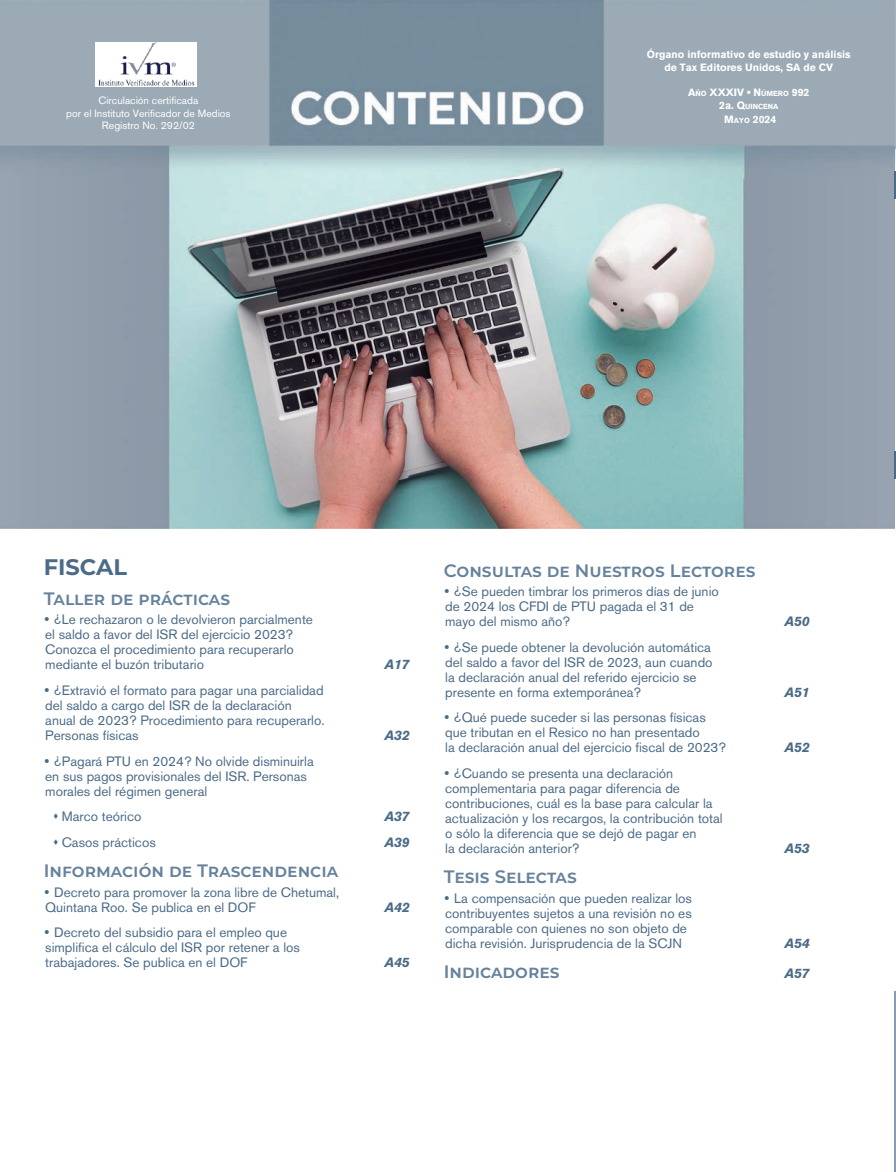
<style>
.page{position:relative;width:896px;height:1172px;background:#fff}
.page>*{position:absolute;margin:0;border:0;box-sizing:border-box;transform-origin:0 0}
.t1{font:700 22.5px "Montserrat";color:#4b6b87}
.t2{font:600 18px "Montserrat";color:#66829c}
.t3{font:13.5px/15px "Akzidenz Grotesk BE";color:#4b6b87}
.t4{font:italic 700 13.5px "Akzidenz Grotesk BE";color:#4b6b87}
.t5{font:10.5px/12.6px "Akzidenz Grotesk BE";color:#fff;text-align:center}
.t6{font:700 10.5px/13.5px "Akzidenz Grotesk BE";color:#fff;text-align:center}
.t7{font:700 10.5px "Akzidenz Grotesk BE";color:#fff}
.t8{font:700 7.35px "Akzidenz Grotesk BE";color:#fff}
.s1{font-size:7.35px}
.s2{font-size:10.5px}
</style>
<div class="page">
<img style="left:895px;top:2px;width:1px;height:181px">
<hr style="left:894px;top:991px;width:1px;height:181px;background:#869cb2">
<img style="left:0;top:179px;width:356px;height:301px">
<img style="left:356px;top:179px;width:377px;height:301px">
<img style="left:733px;top:179px;width:161px;height:349px">
<img style="left:0;top:480px;width:734px;height:48px">
<img style="left:0;top:0;width:894px;height:179px">
<img style="left:95px;top:42px;width:102px;height:45px">
<svg style="left:894px;top:171px;width:1px;height:27px"></svg>
<svg style="left:894px;top:451px;width:1px;height:28px"></svg>
<p class="t5" style="left:66px;top:94px;width:166px">Circulación certificada<br>por el Instituto Verificador de Medios<br>Registro No. 292/02</p>
<p class="t6" style="left:646px;top:48px;width:205px">Órgano informativo de estudio y análisis de Tax Editores Unidos, SA de CV</p>
<p class="t7" style="left:688px;top:86px;width:123px">A<span class="s1">ÑO</span> XXXIV • N<span class="s1">ÚMERO</span> 992</p>
<p class="t8" style="left:719px;top:102px;width:61px"><span class="s2">2</span><span class="s2">a.</span> <span class="s2">Q</span>UINCENA</p>
<p class="t7" style="left:724px;top:113px;width:54px">M<span class="s1">AYO</span> 2024</p>
<h1 class="t1" style="left:44px;top:551px;width:85px">FISCAL</h1>
<h2 class="t2" style="left:44px;top:586px;width:188px">Taller de prácticas</h2>
<p class="t3" style="left:44px;top:612px;width:271px">• ¿Le rechazaron o le devolvieron parcialmente el saldo a favor del ISR del ejercicio 2023?<br>Conozca el procedimiento para recuperarlo mediante el buzón tributario</p>
<p class="t3" style="left:44px;top:683px;width:282px">• ¿Extravió el formato para pagar una parcialidad del saldo a cargo del ISR de la declaración<br>anual de 2023? Procedimiento para recuperarlo.<br>Personas físicas</p>
<p class="t4" style="left:385px;top:656px;width:26px">A17</p>
<p class="t4" style="left:385px;top:727px;width:26px">A32</p>
<p class="t3" style="left:44px;top:753px;width:271px">• ¿Pagará PTU en 2024? No olvide disminuirla en sus pagos provisionales del ISR. Personas morales del régimen general</p>
<p class="t3" style="left:53px;top:809px;width:90px">▲ Marco teórico</p>
<p class="t4" style="left:385px;top:808px;width:26px">A37</p>
<p class="t3" style="left:53px;top:835px;width:104px">▲ Casos prácticos</p>
<p class="t4" style="left:385px;top:834px;width:26px">A39</p>
<h2 class="t2" style="left:44px;top:858px;width:296px">Información de Trascendencia</h2>
<p class="t3" style="left:44px;top:884px;width:297px">• Decreto para promover la zona libre de Chetumal,<br>Quintana Roo. Se publica en el DOF</p>
<p class="t4" style="left:385px;top:899px;width:26px">A42</p>
<p class="t3" style="left:44px;top:925px;width:258px">• Decreto del subsidio para el empleo que simplifica el cálculo del ISR por retener a los trabajadores. Se publica en el DOF</p>
<p class="t4" style="left:385px;top:954px;width:26px">A45</p>
<h2 class="t2" style="left:443px;top:558px;width:313px">Consultas de Nuestros Lectores</h2>
<p class="t3" style="left:443px;top:584px;width:276px">• ¿Se pueden timbrar los primeros días de junio de 2024 los CFDI de PTU pagada el 31 de mayo del mismo año?</p>
<p class="t3" style="left:443px;top:639px;width:270px">• ¿Se puede obtener la devolución automática del saldo a favor del ISR de 2023, aun cuando la declaración anual del referido ejercicio se presente en forma extemporánea?</p>
<p class="t3" style="left:443px;top:710px;width:284px">• ¿Qué puede suceder si las personas físicas que tributan en el Resico no han presentado<br>la declaración anual del ejercicio fiscal de 2023?</p>
<p class="t3" style="left:443px;top:766px;width:280px">• ¿Cuando se presenta una declaración complementaria para pagar diferencia de contribuciones, cuál es la base para calcular la actualización y los recargos, la contribución total o sólo la diferencia que se dejó de pagar en<br>la declaración anterior?</p>
<h2 class="t2" style="left:443px;top:864px;width:134px">Tesis Selectas</h2>
<p class="t3" style="left:443px;top:890px;width:250px">• La compensación que pueden realizar los contribuyentes sujetos a una revisión no es comparable con quienes no son objeto de dicha revisión. Jurisprudencia de la SCJN</p>
<p class="t4" style="left:784px;top:613px;width:26px">A50</p>
<p class="t4" style="left:784px;top:684px;width:26px">A51</p>
<p class="t4" style="left:784px;top:739px;width:26px">A52</p>
<p class="t4" style="left:784px;top:840px;width:26px">A53</p>
<p class="t4" style="left:784px;top:935px;width:26px">A54</p>
<h2 class="t2" style="left:443px;top:959px;width:117px">Indicadores</h2>
<p class="t4" style="left:784px;top:965px;width:26px">A57</p>
</div>
